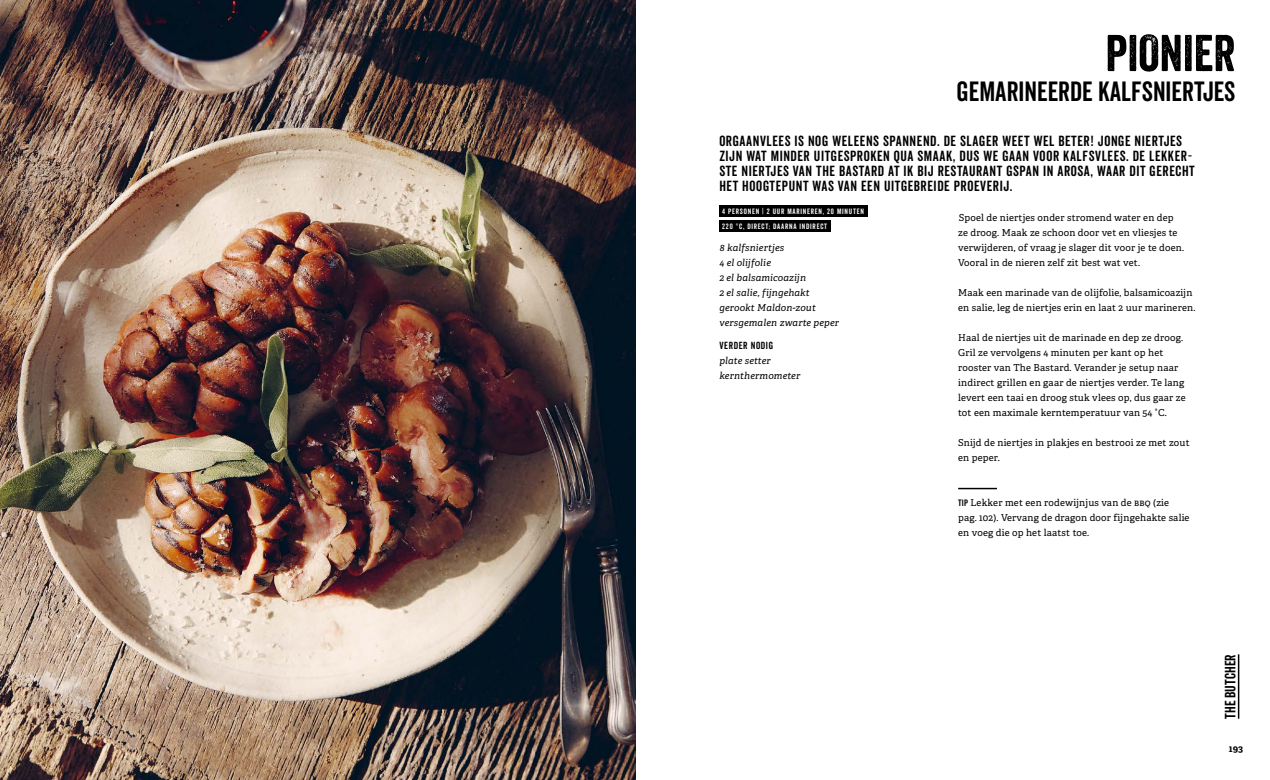
<style>
.page{position:relative;width:1270px;height:780px;background:#fff}
.page>*{position:absolute;margin:0;border:0;box-sizing:border-box;transform-origin:0 0}
.t1{font:50px "Veneer";color:#000}
.t2{font:27px "Veneer Clean";color:#000}
.t3{font:14.5px "Veneer Clean";color:#000}
.t4{font:14.2px/15px "Veneer Clean";letter-spacing:.04em;color:#000}
.t5{font:10px "Veneer Clean";letter-spacing:.06em;color:#000}
.t6{font:9.6px/15px "Adelle";letter-spacing:.02em;color:#000}
.t7{font:italic 9.6px/15px "Adelle";letter-spacing:.02em;color:#000}
.t8{font:700 9.6px "Adelle";color:#000}
.t9{font:7.5px/14.9px "Veneer Clean";letter-spacing:.1em;color:#fdfdfd}
.s1{font-family:"Veneer Clean";font-size:9px}
</style>
<div class="page">
<hr style="left:1238px;top:654px;width:1px;height:64px;background:#000">
<img style="left:0;top:0;width:635px;height:780px">
<div style="left:719px;top:205px;width:148px;height:12px;background:#000"></div>
<div style="left:719px;top:220px;width:112px;height:12px;background:#000"></div>
<hr style="left:958px;top:488px;width:39px;height:1px;background:#000">
<h1 class="t1" style="left:1105px;top:23px;width:131px">PIONIER</h1>
<h2 class="t2" style="left:957px;top:75px;width:280px">GEMARINEERDE KALFSNIERTJES</h2>
<p class="t4" style="left:719px;top:133px;width:477px">ORGAANVLEES IS NOG WELEENS SPANNEND. DE SLAGER WEET WEL BETER! JONGE NIERTJES ZIJN WAT MINDER UITGESPROKEN QUA SMAAK, DUS WE GAAN VOOR KALFSVLEES. DE LEKKER-STE NIERTJES VAN THE BASTARD AT IK BIJ RESTAURANT GSPAN IN AROSA, WAAR DIT GERECHT HET HOOGTEPUNT WAS VAN EEN UITGEBREIDE PROEVERIJ.</p>
<p class="t9" style="left:722px;top:204px;width:143px">4 PERSONEN | 2 UUR MARINEREN, 20 MINUTEN<br>220 °C, DIRECT; DAARNA INDIRECT</p>
<p class="t7" style="left:719px;top:240px;width:121px">8 kalfsniertjes<br>4 el olijfolie<br>2 el balsamicoazijn<br>2 el salie, fijngehakt gerookt Maldon-zout versgemalen zwarte peper</p>
<p class="t5" style="left:719px;top:339px;width:55px">VERDER NODIG</p>
<p class="t7" style="left:719px;top:353px;width:82px">plate setter kernthermometer</p>
<p class="t6" style="left:958px;top:210px;width:228px">Spoel de niertjes onder stromend water en dep ze droog. Maak ze schoon door vet en vliesjes te verwijderen, of vraag je slager dit voor je te doen.<br>Vooral in de nieren zelf zit best wat vet.</p>
<p class="t6" style="left:958px;top:285px;width:239px">Maak een marinade van de olijfolie, balsamicoazijn en salie, leg de niertjes erin en laat 2 uur marineren.</p>
<p class="t6" style="left:958px;top:330px;width:229px">Haal de niertjes uit de marinade en dep ze droog.<br>Gril ze vervolgens 4 minuten per kant op het rooster van The Bastard. Verander je setup naar indirect grillen en gaar de niertjes verder. Te lang levert een taai en droog stuk vlees op, dus gaar ze tot een maximale kerntemperatuur van 54 °C.</p>
<p class="t6" style="left:958px;top:435px;width:233px">Snijd de niertjes in plakjes en bestrooi ze met zout en peper.</p>
<p class="t6" style="left:958px;top:495px;width:233px"><span class="s1">TIP</span> Lekker met een rodewijnjus van de BBQ (zie pag. 102). Vervang de dragon door fijngehakte salie en voeg die op het laatst toe.</p>
<h3 class="t3" style="left:1222px;top:718px;width:65px;rotate:-90deg">THEBUTCHER</h3>
<p class="t8" style="left:1229px;top:742px;width:16px">193</p>
</div>
